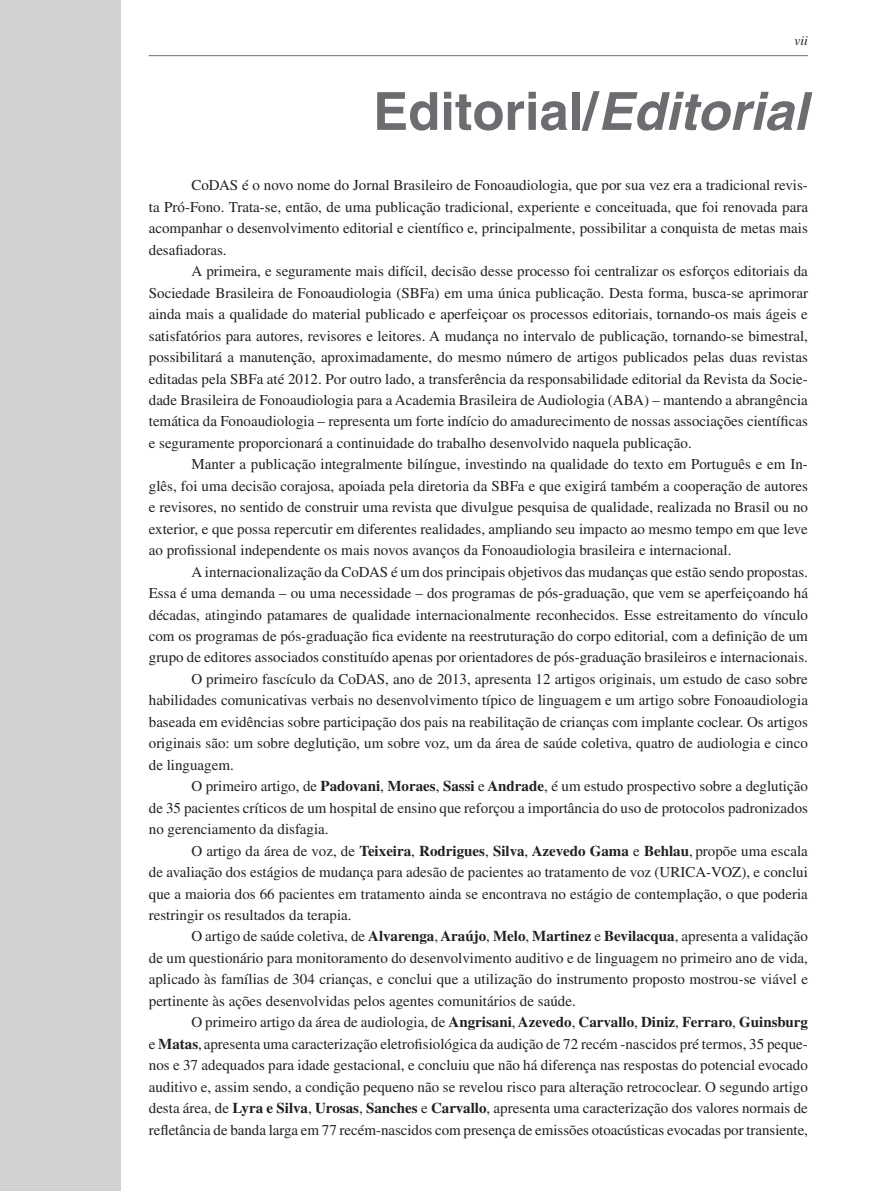
<style>
.page{position:relative;width:893px;height:1191px;background:#fff}
.page>*{position:absolute;margin:0;border:0;box-sizing:border-box;transform-origin:0 0}
.t1{font:700 52.5px "Helvetica";color:#6c6d70}
.Editorial{font:15px/21.5px "Times";color:#231f20;text-align:justify}
.t2{font:italic 13.5px "Times";color:#231f20}
.s1{font-style:italic}
.s2{font-weight:700}
</style>
<div class="page">
<hr style="left:149px;top:55px;width:659px;height:1px;background:#6c6d70">
<div style="left:0;top:0;width:120px;height:1191px;background:#d1d2d4"></div>
<p class="t2" style="left:794px;top:33px;width:15px">vii</p>
<p class="t1" style="left:373px;top:79px;width:436px">Editorial/<span class="s1">Editorial</span></p>
<p class="Editorial" style="left:149px;top:174px;width:661px;text-indent:43px">CoDAS é o novo nome do Jornal Brasileiro de Fonoaudiologia, que por sua vez era a tradicional revis&shy;ta Pró-Fono. Trata-se, então, de uma publicação tradicional, experiente e conceituada, que foi renovada para acompanhar o desenvolvimento editorial e científico e, principalmente, possibilitar a conquista de metas mais desafiadoras.</p>
<p class="Editorial" style="left:149px;top:260px;width:661px;text-indent:43px">A primeira, e seguramente mais difícil, decisão desse processo foi centralizar os esforços editoriais da Sociedade Brasileira de Fonoaudiologia (SBFa) em uma única publicação. Desta forma, busca-se aprimorar ainda mais a qualidade do material publicado e aperfeiçoar os processos editoriais, tornando-os mais ágeis e satisfatórios para autores, revisores e leitores. A mudança no intervalo de publicação, tornando-se bimestral, possibilitará a manutenção, aproximadamente, do mesmo número de artigos publicados pelas duas revistas editadas pela SBFa até 2012. Por outro lado, a transferência da responsabilidade editorial da Revista da Socie&shy;dade Brasileira de Fonoaudiologia para a Academia Brasileira de Audiologia (ABA) – mantendo a abrangência temática da Fonoaudiologia – representa um forte indício do amadurecimento de nossas associações científicas e seguramente proporcionará a continuidade do trabalho desenvolvido naquela publicação.</p>
<p class="Editorial" style="left:149px;top:453px;width:661px;text-indent:43px">Manter a publicação integralmente bilíngue, investindo na qualidade do texto em Português e em In&shy;glês, foi uma decisão corajosa, apoiada pela diretoria da SBFa e que exigirá também a cooperação de autores e revisores, no sentido de construir uma revista que divulgue pesquisa de qualidade, realizada no Brasil ou no exterior, e que possa repercutir em diferentes realidades, ampliando seu impacto ao mesmo tempo em que leve ao profissional independente os mais novos avanços da Fonoaudiologia brasileira e internacional.</p>
<p class="Editorial" style="left:149px;top:561px;width:661px;text-indent:43px">A internacionalização da CoDAS é um dos principais objetivos das mudanças que estão sendo propostas.<br>Essa é uma demanda – ou uma necessidade – dos programas de pós-graduação, que vem se aperfeiçoando há décadas, atingindo patamares de qualidade internacionalmente reconhecidos. Esse estreitamento do vínculo com os programas de pós-graduação fica evidente na reestruturação do corpo editorial, com a definição de um grupo de editores associados constituído apenas por orientadores de pós-graduação brasileiros e internacionais.</p>
<p class="Editorial" style="left:149px;top:668px;width:661px;text-indent:43px">O primeiro fascículo da CoDAS, ano de 2013, apresenta 12 artigos originais, um estudo de caso sobre habilidades comunicativas verbais no desenvolvimento típico de linguagem e um artigo sobre Fonoaudiologia baseada em evidências sobre participação dos pais na reabilitação de crianças com implante coclear. Os artigos originais são: um sobre deglutição, um sobre voz, um da área de saúde coletiva, quatro de audiologia e cinco de linguagem.</p>
<p class="Editorial" style="left:149px;top:775px;width:661px;text-indent:43px">O primeiro artigo, de <span class="s2">Padovani</span>, <span class="s2">Moraes</span>, <span class="s2">Sassi</span> e <span class="s2">Andrade</span>, é um estudo prospectivo sobre a deglutição de 35 pacientes críticos de um hospital de ensino que reforçou a importância do uso de protocolos padronizados no gerenciamento da disfagia.</p>
<p class="Editorial" style="left:149px;top:839px;width:661px;text-indent:43px">O artigo da área de voz, de <span class="s2">Teixeira</span>, <span class="s2">Rodrigues</span>, <span class="s2">Silva</span>, <span class="s2">Azevedo Gama</span> e <span class="s2">Behlau</span>, propõe uma escala de avaliação dos estágios de mudança para adesão de pacientes ao tratamento de voz (URICA-VOZ), e conclui que a maioria dos 66 pacientes em tratamento ainda se encontrava no estágio de contemplação, o que poderia restringir os resultados da terapia.</p>
<p class="Editorial" style="left:149px;top:925px;width:661px;text-indent:43px">O artigo de saúde coletiva, de <span class="s2">Alvarenga</span>, <span class="s2">Araújo</span>, <span class="s2">Melo</span>, <span class="s2">Martinez</span> e <span class="s2">Bevilacqua</span>, apresenta a validação de um questionário para monitoramento do desenvolvimento auditivo e de linguagem no primeiro ano de vida, aplicado às famílias de 304 crianças, e conclui que a utilização do instrumento proposto mostrou-se viável e pertinente às ações desenvolvidas pelos agentes comunitários de saúde.</p>
<p class="Editorial" style="left:149px;top:1011px;width:661px;text-indent:43px">O primeiro artigo da área de audiologia, de <span class="s2">Angrisani</span>, <span class="s2">Azevedo</span>, <span class="s2">Carvallo</span>, <span class="s2">Diniz</span>, <span class="s2">Ferraro</span>, <span class="s2">Guinsburg </span>e <span class="s2">Matas</span>,apresenta uma caracterização eletrofisiológica da audição de 72 recém -nascidos pré termos, 35 peque&shy;nos e 37 adequados para idade gestacional, e concluiu que não há diferença nas respostas do potencial evocado auditivo e, assim sendo, a condição pequeno não se revelou risco para alteração retrococlear. O segundo artigo desta área, de <span class="s2">Lyra e Silva</span>, <span class="s2">Urosas</span>, <span class="s2">Sanches</span> e <span class="s2">Carvallo</span>, apresenta uma caracterização dos valores normais de refletância de banda larga em 77 recém-nascidos com presença de emissões otoacústicas evocadas por transiente,</p>
</div>
